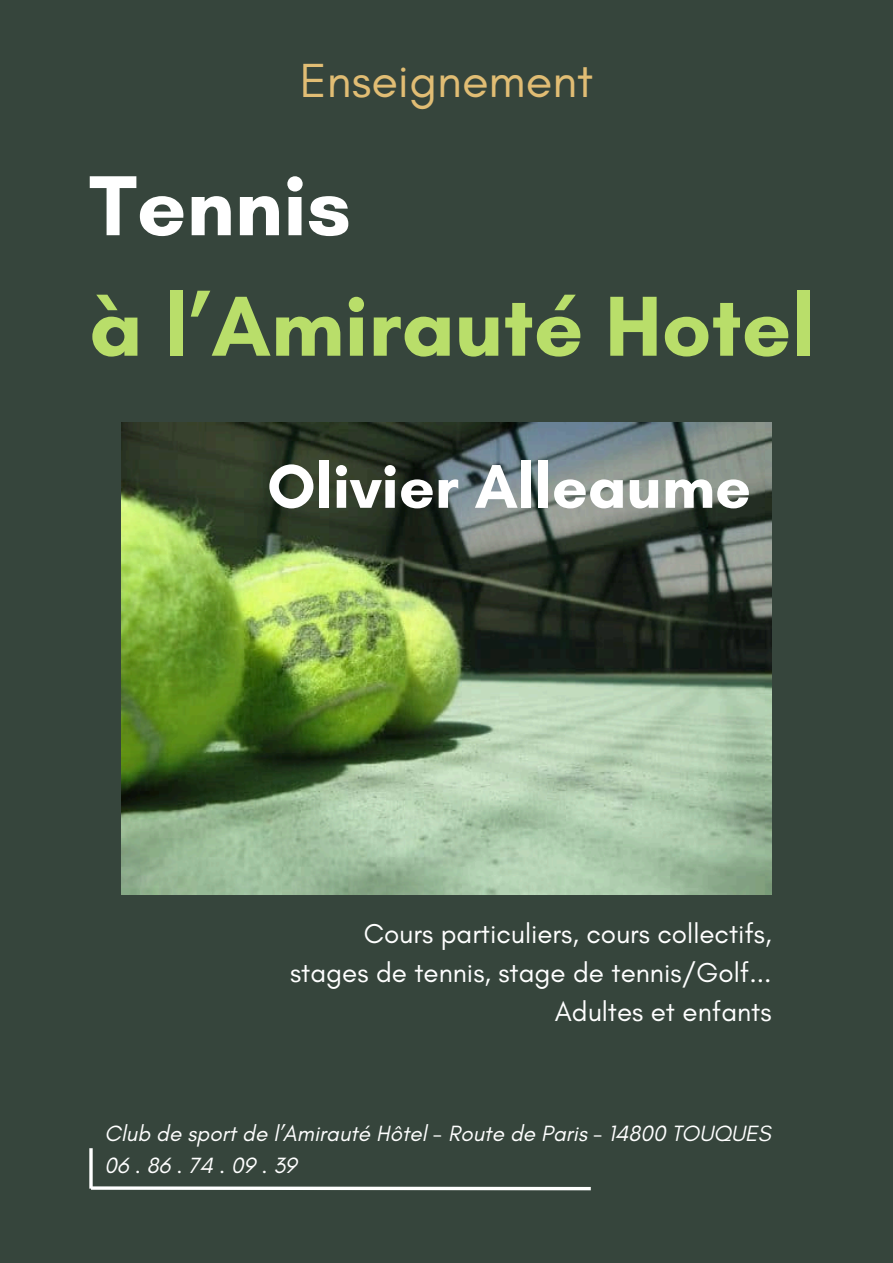
<style>
.page{position:relative;width:893px;height:1263px;background:#36453c}
.page>*{position:absolute;margin:0;border:0;box-sizing:border-box;transform-origin:0 0}
.t1{font:700 86.7px "Glacial Indifference";color:#b9de6a}
.t2{font:700 86.7px "Glacial Indifference";color:#fff}
.t3{font:700 62.93px "Glacial Indifference";color:#fff}
.t4{font:48.75px "Glacial Indifference";color:#e1bd74}
.t5{font:27.75px/38.8px "Glacial Indifference";color:#fff;text-align:right}
.t6{font:italic 22.5px/31.5px "Glacial Indifference";color:#fff}
</style>
<div class="page">
<img style="left:122px;top:422px;width:649px;height:473px">
<svg style="left:89px;top:1186px;width:502px;height:5px;background:#bdc2bf"></svg>
<svg style="left:89px;top:1148px;width:4px;height:40px"></svg>
<h3 class="t4" style="left:300px;top:53px;width:295px">Enseignement</h3>
<h1 class="t2" style="left:89px;top:152px;width:263px">Tennis</h1>
<h1 class="t1" style="left:89px;top:273px;width:727px">à l’Amirauté Hotel</h1>
<h2 class="t3" style="left:267px;top:447px;width:485px">Olivier Alleaume</h2>
<p class="t5" style="left:290px;top:915px;width:483px">Cours particuliers, cours collectifs, stages de tennis, stage de tennis/Golf...<br>Adultes et enfants</p>
<p class="t6" style="left:105px;top:1118px;width:667px">Club de sport de l’Amirauté Hôtel - Route de Paris - 14800 TOUQUES<br>06 . 86 . 74 . 09 . 39</p>
</div>
